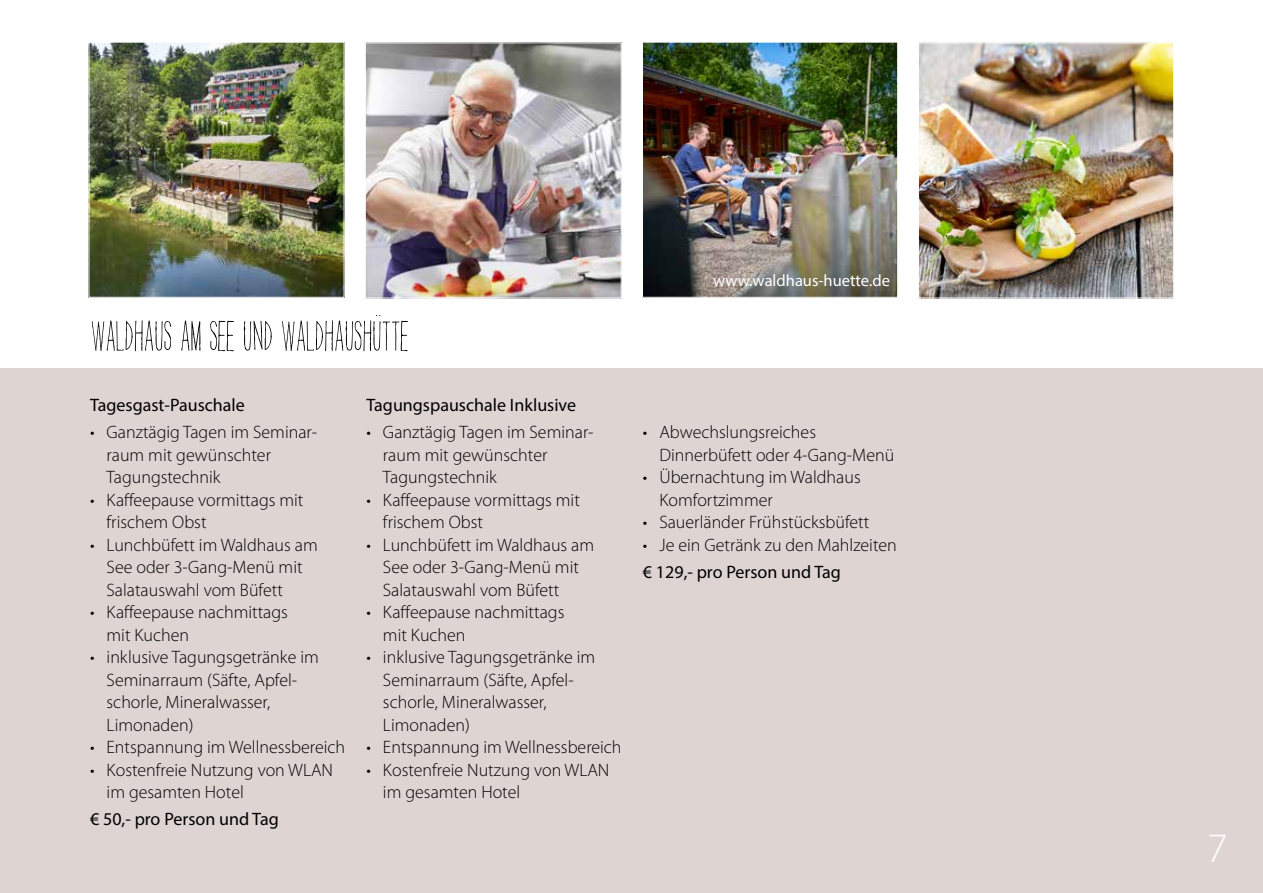
<style>
.page{position:relative;width:1263px;height:893px;background:#fff}
.page>*{position:absolute;margin:0;border:0;box-sizing:border-box;transform-origin:0 0}
.t1{font:72px "Men In Black Credits";color:#000}
.t2{font:300 42px "Myriad Pro";color:#fff}
.t3{font:300 18px/22.5px "Myriad Pro";color:#000}
.t4{font:18px "Myriad Pro";color:#000}
.t5{font:16.5px "Myriad Pro";color:#fff}
</style>
<div class="page">
<div style="left:0;top:368px;width:1263px;height:525px;background:#ded4d2"></div>
<img style="left:91px;top:44px;width:251px;height:252px">
<div style="left:89px;top:42px;width:255px;height:256px;border:1px solid #fff"></div>
<img style="left:644px;top:44px;width:252px;height:252px">
<div style="left:642px;top:42px;width:256px;height:256px;border:1px solid #fff"></div>
<img style="left:367px;top:45px;width:253px;height:251px">
<div style="left:365px;top:43px;width:257px;height:255px;border:1px solid #fff"></div>
<img style="left:920px;top:45px;width:252px;height:251px">
<div style="left:918px;top:43px;width:256px;height:255px;border:1px solid #fff"></div>
<h1 class="t1" style="left:374px;top:249px;width:5px">.</h1>
<h1 class="t1" style="left:90px;top:284px;width:320px">WALDHAUS AM SEE UND WALDHAUSHUTTE</h1>
<p class="t4" style="left:90px;top:394px;width:156px">Tagesgast-Pauschale</p>
<p class="t3" style="left:107px;top:421px;width:212px;text-indent:-17px">• Ganztägig Tagen im Seminar&shy;raum mit gewünschter<br>Tagungstechnik</p>
<p class="t3" style="left:107px;top:488px;width:198px;text-indent:-17px">• Kaffeepause vormittags mit frischem Obst</p>
<p class="t3" style="left:107px;top:533px;width:213px;text-indent:-17px">• Lunchbüfett im Waldhaus am<br>See oder 3-Gang-Menü mit<br>Salatauswahl vom Büfett</p>
<p class="t3" style="left:107px;top:601px;width:183px;text-indent:-17px">• Kaffeepause nachmittags mit Kuchen</p>
<p class="t3" style="left:107px;top:646px;width:214px;text-indent:-17px">• inklusive Tagungsgetränke im<br>Seminarraum (Säfte, Apfel&shy;schorle, Mineralwasser,<br>Limonaden)</p>
<p class="t3" style="left:90px;top:736px;width:257px">• Entspannung im Wellnessbereich</p>
<p class="t3" style="left:107px;top:758px;width:228px;text-indent:-17px">• Kostenfreie Nutzung von WLAN im gesamten Hotel</p>
<p class="t4" style="left:90px;top:808px;width:190px">€ 50,- pro Person und Tag</p>
<p class="t4" style="left:366px;top:394px;width:211px">Tagungspauschale Inklusive</p>
<p class="t3" style="left:383px;top:421px;width:212px;text-indent:-17px">• Ganztägig Tagen im Seminar&shy;raum mit gewünschter<br>Tagungstechnik</p>
<p class="t3" style="left:383px;top:488px;width:198px;text-indent:-17px">• Kaffeepause vormittags mit frischem Obst</p>
<p class="t3" style="left:383px;top:533px;width:213px;text-indent:-17px">• Lunchbüfett im Waldhaus am<br>See oder 3-Gang-Menü mit<br>Salatauswahl vom Büfett</p>
<p class="t3" style="left:383px;top:601px;width:183px;text-indent:-17px">• Kaffeepause nachmittags mit Kuchen</p>
<p class="t3" style="left:383px;top:646px;width:214px;text-indent:-17px">• inklusive Tagungsgetränke im<br>Seminarraum (Säfte, Apfel&shy;schorle, Mineralwasser,<br>Limonaden)</p>
<p class="t3" style="left:366px;top:736px;width:257px">• Entspannung im Wellnessbereich</p>
<p class="t3" style="left:383px;top:758px;width:228px;text-indent:-17px">• Kostenfreie Nutzung von WLAN im gesamten Hotel</p>
<p class="t5" style="left:713px;top:270px;width:179px">www.waldhaus-huette.de</p>
<p class="t3" style="left:659px;top:421px;width:236px;text-indent:-17px">• Abwechslungsreiches<br>Dinnerbüfett oder 4-Gang-Menü</p>
<p class="t3" style="left:659px;top:466px;width:203px;text-indent:-17px">• Übernachtung im Waldhaus<br>Komfortzimmer</p>
<p class="t3" style="left:643px;top:511px;width:228px">• Sauerländer Frühstücksbüfett</p>
<p class="t3" style="left:643px;top:533px;width:255px">• Je ein Getränk zu den Mahlzeiten</p>
<p class="t4" style="left:643px;top:561px;width:199px">€ 129,- pro Person und Tag</p>
<h2 class="t2" style="left:1207px;top:822px;width:22px">7</h2>
</div>
